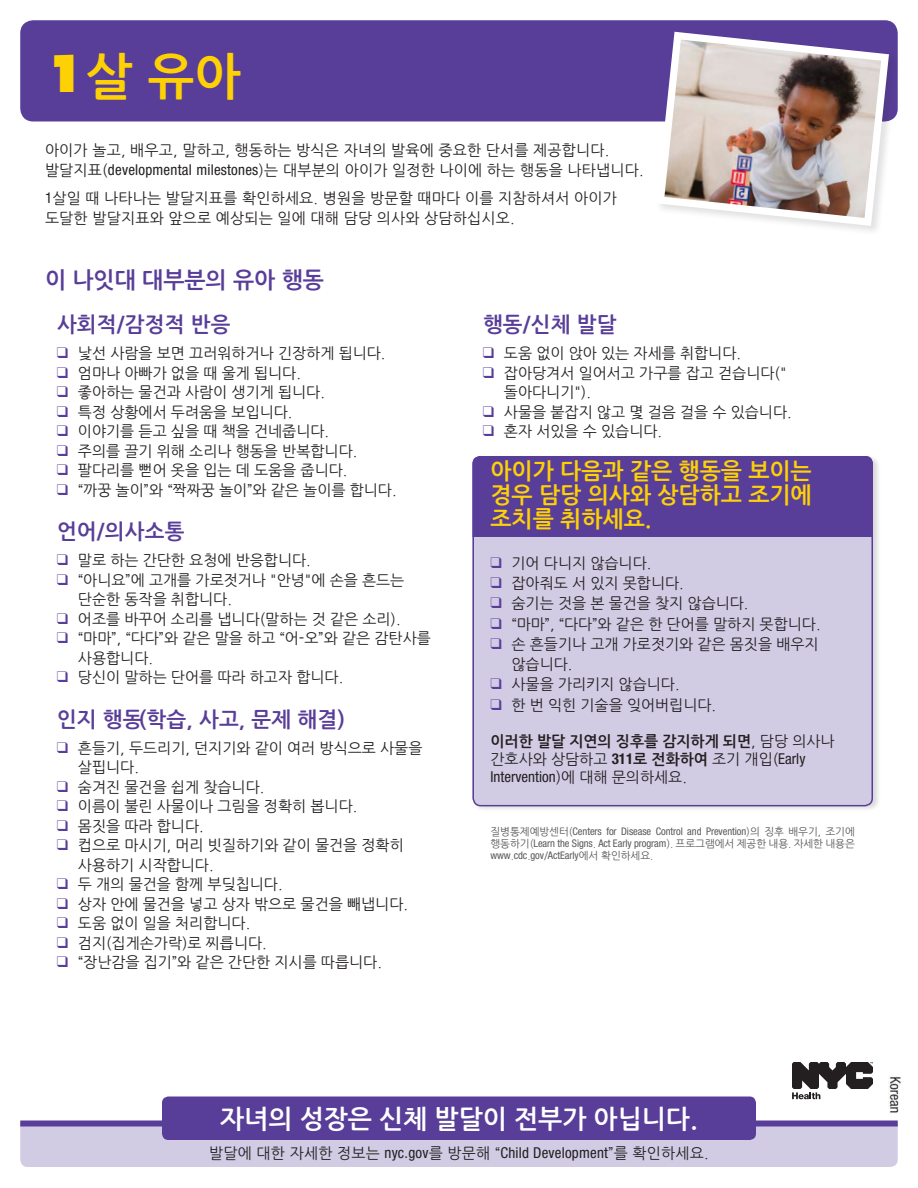
<style>
.page{position:relative;width:918px;height:1188px;background:#fff}
.page>*{position:absolute;margin:0;border:0;box-sizing:border-box;transform-origin:0 0}
.t1{font:49.5px "Nanum Gothic OTF Bold";color:#fed105}
.t2{font:25.65px "Nanum Gothic OTF Bold";color:#fff}
.H2_Side{font:22.5px/24px "Nanum Gothic OTF Bold";color:#fed105;text-align:justify}
.t3{font:22.5px "Nanum Gothic OTF Bold";color:#593e99}
.t4{font:21px "Nanum Gothic OTF Bold";letter-spacing:.01em;color:#593e99}
.Body{font:15px/19.5px "Nanum Gothic OTF";color:#231f20}
.Body_Side{font:15px/18px "Nanum Gothic OTF";color:#231f20}
.Source{font:condensed 10.5px/12.1px "Helvetica Neue";letter-spacing:-.005em;color:#57585a;text-align:justify}
.s1{font-family:"Futura";font-weight:800}
.s2{font-family:"Helvetica Neue";font-stretch:condensed}
.s3{font-family:"Nanum Gothic OTF Bold"}
.s4{font-family:"Helvetica Neue";font-weight:700;font-stretch:condensed}
.s5{font-family:"Nanum Gothic OTF";font-stretch:normal}
</style>
<div class="page">
<div style="left:20px;top:20px;width:878px;height:102px;background:#593e99;border-radius:13px"></div>
<div style="left:655px;top:30px;width:244px;height:206px;background:#231f20;opacity:.13"></div>
<svg style="left:656px;top:32px;width:233px;height:194px"></svg>
<div style="left:20px;top:1126px;width:878px;height:41px;background:#d1cbe4"></div>
<div style="left:20px;top:1120px;width:878px;height:6px;background:#593e99"></div>
<div style="left:162px;top:1096px;width:594px;height:44px;background:#593e99;border-radius:6px"></div>
<img style="left:664px;top:40px;width:217px;height:178px">
<div style="left:471px;top:454px;width:410px;height:358px;background:#231f20;opacity:.17"></div>
<div style="left:473px;top:456px;width:400px;height:349px;background:#d1cbe4;border-radius:8px"></div>
<div style="left:472px;top:456px;width:401px;height:81px;background:#593e99"></div>
<div style="left:473px;top:456px;width:400px;height:350px;border:2px solid #593e99;border-radius:8px"></div>
<svg style="left:792px;top:1062px;width:81px;height:37px"></svg>
<img style="left:888px;top:1076px;width:13px;height:37px">
<h1 class="t1" style="left:45px;top:50px;width:198px"><span class="s1">1</span>살 유아</h1>
<p class="Body" style="left:45px;top:140px;width:600px">아이가 놀고, 배우고, 말하고, 행동하는 방식은 자녀의 발육에 중요한 단서를 제공합니다. 발달지표(<span class="s2">developmental milestones</span>)는 대부분의 아이가 일정한 나이에 하는 행동을 나타냅니다.</p>
<p class="Body" style="left:45px;top:188px;width:573px"><span class="s2">1</span>살일 때 나타나는 발달지표를 확인하세요. 병원을 방문할 때마다 이를 지참하셔서 아이가 도달한 발달지표와 앞으로 예상되는 일에 대해 담당 의사와 상담하십시오.</p>
<h2 class="t3" style="left:45px;top:268px;width:280px">이 나잇대 대부분의 유아 행동</h2>
<h3 class="t4" style="left:57px;top:313px;width:175px">사회적/감정적 반응</h3>
<p class="Body" style="left:78px;top:343px;width:309px">낯선 사람을 보면 끄러워하거나 긴장하게 됩니다.</p>
<p class="Body" style="left:78px;top:363px;width:224px">엄마나 아빠가 없을 때 울게 됩니다.</p>
<p class="Body" style="left:78px;top:382px;width:248px">좋아하는 물건과 사람이 생기게 됩니다.</p>
<p class="Body" style="left:78px;top:402px;width:216px">특정 상황에서 두려움을 보입니다.</p>
<p class="Body" style="left:78px;top:421px;width:253px">이야기를 듣고 싶을 때 책을 건네줍니다.</p>
<p class="Body" style="left:78px;top:441px;width:281px">주의를 끌기 위해 소리나 행동을 반복합니다.</p>
<p class="Body" style="left:78px;top:460px;width:271px">팔다리를 뻗어 옷을 입는 데 도움을 줍니다.</p>
<p class="Body" style="left:78px;top:480px;width:320px">“까꿍 놀이”와 “짝짜꿍 놀이”와 같은 놀이를 합니다.</p>
<h3 class="t4" style="left:57px;top:520px;width:129px">언어/의사소통</h3>
<p class="Body" style="left:78px;top:550px;width:234px">말로 하는 간단한 요청에 반응합니다.</p>
<p class="Body" style="left:78px;top:570px;width:328px">“아니요”에 고개를 가로젓거나 "안녕"에 손을 흔드는 단순한 동작을 취합니다.</p>
<p class="Body" style="left:78px;top:609px;width:324px">어조를 바꾸어 소리를 냅니다(말하는 것 같은 소리).</p>
<p class="Body" style="left:78px;top:628px;width:354px">“마마”, “다다”와 같은 말을 하고 “어-오”와 같은 감탄사를 사용합니다.</p>
<p class="Body" style="left:78px;top:667px;width:267px">당신이 말하는 단어를 따라 하고자 합니다.</p>
<h3 class="t4" style="left:57px;top:708px;width:290px">인지 행동(학습, 사고, 문제 해결)</h3>
<p class="Body" style="left:78px;top:738px;width:346px">흔들기, 두드리기, 던지기와 같이 여러 방식으로 사물을 살핍니다.</p>
<p class="Body" style="left:78px;top:777px;width:188px">숨겨진 물건을 쉽게 찾습니다.</p>
<p class="Body" style="left:78px;top:796px;width:281px">이름이 불린 사물이나 그림을 정확히 봅니다.</p>
<p class="Body" style="left:78px;top:816px;width:127px">몸짓을 따라 합니다.</p>
<p class="Body" style="left:78px;top:835px;width:327px">컵으로 마시기, 머리 빗질하기와 같이 물건을 정확히 사용하기 시작합니다.</p>
<p class="Body" style="left:78px;top:874px;width:206px">두 개의 물건을 함께 부딪칩니다.</p>
<p class="Body" style="left:78px;top:894px;width:332px">상자 안에 물건을 넣고 상자 밖으로 물건을 빼냅니다.</p>
<p class="Body" style="left:78px;top:913px;width:174px">도움 없이 일을 처리합니다.</p>
<p class="Body" style="left:78px;top:933px;width:190px">검지(집게손가락)로 찌릅니다.</p>
<p class="Body" style="left:78px;top:952px;width:305px">“장난감을 집기”와 같은 간단한 지시를 따릅니다.</p>
<h3 class="t4" style="left:483px;top:313px;width:135px">행동/신체 발달</h3>
<p class="Body" style="left:504px;top:343px;width:239px">도움 없이 앉아 있는 자세를 취합니다.</p>
<p class="Body" style="left:504px;top:363px;width:284px">잡아당겨서 일어서고 가구를 잡고 걷습니다(" 돌아다니기").</p>
<p class="Body" style="left:504px;top:402px;width:289px">사물을 붙잡지 않고 몇 걸음 걸을 수 있습니다.</p>
<p class="Body" style="left:504px;top:421px;width:160px">혼자 서있을 수 있습니다.</p>
<p class="H2_Side" style="left:490px;top:460px;width:323px">아이가 다음과 같은 행동을 보이는 경우 담당 의사와 상담하고 조기에 조치를 취하세요.</p>
<p class="Body" style="left:512px;top:553px;width:141px">기어 다니지 않습니다.</p>
<p class="Body" style="left:512px;top:573px;width:174px">잡아줘도 서 있지 못합니다.</p>
<p class="Body" style="left:512px;top:593px;width:239px">숨기는 것을 본 물건을 찾지 않습니다.</p>
<p class="Body" style="left:512px;top:614px;width:311px">“마마”, “다다”와 같은 한 단어를 말하지 못합니다.</p>
<p class="Body" style="left:512px;top:633px;width:309px;line-height:20.2px">손 흔들기나 고개 가로젓기와 같은 몸짓을 배우지 않습니다.</p>
<p class="Body" style="left:512px;top:674px;width:170px">사물을 가리키지 않습니다.</p>
<p class="Body" style="left:512px;top:695px;width:206px">한 번 익힌 기술을 잊어버립니다.</p>
<p class="Body_Side" style="left:490px;top:731px;width:346px"><span class="s3">이러한 발달 지연의 징후를 감지하게 되면</span>, 담당 의사나 간호사와 상담하고 <span class="s4">311</span><span class="s3">로 전화하여</span> 조기 개입(<span class="s2">Early<br>Intervention</span>)에 대해 문의하세요.</p>
<p class="Source" style="left:490px;top:825px;width:366px"><span class="s5">질병통제예방센터(</span>Centers for Disease Control and Prevention<span class="s5">)의 징후 배우기, 조기에 행동하기(</span>Learn the Signs<span class="s5">.</span> Act Early program<span class="s5">). 프로그램에서 제공한 내용. 자세한 내용은 </span>www<span class="s5">.</span>cdc<span class="s5">.</span>gov<span class="s5">/</span>ActEarly<span class="s5">에서 확인하세요.</span></p>
<h2 class="t2" style="left:220px;top:1105px;width:479px">자녀의 성장은 신체 발달이 전부가 아닙니다.</h2>
<p class="Body" style="left:209px;top:1143px;width:501px">발달에 대한 자세한 정보는 <span class="s2">nyc.gov</span>를 방문해 “<span class="s2">Child Development</span>”를 확인하세요.</p>
</div>
